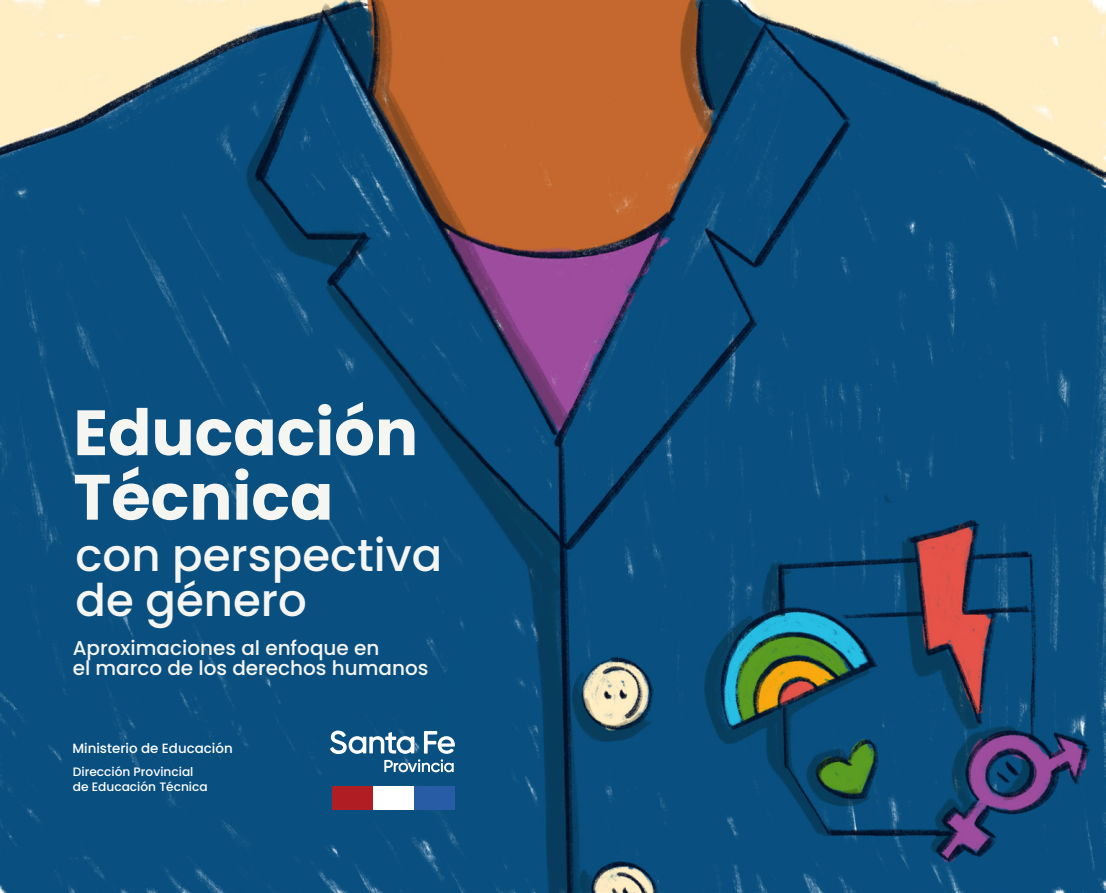
<style>
.page{position:relative;width:1106px;height:893px;background:#fff}
.page>*{position:absolute;margin:0;border:0;box-sizing:border-box;transform-origin:0 0}
.t1{font:700 63.9px/64.5px "Poppins";color:#f5f5f2}
.t2{font:500 45px/45px "Poppins";color:#f5f5f2}
.t3{font:500 19.95px/20px "Poppins";color:#f5f5f2}
.t4{font:500 13.35px "Poppins";color:#fff}
.t5{font:500 12.15px/14.5px "Poppins";color:#fff}
</style>
<div class="page">
<img style="left:0;top:0;width:1106px;height:893px">
<svg style="left:330px;top:730px;width:125px;height:42px"></svg>
<div style="left:332px;top:786px;width:41px;height:23px;background:#b01d22"></div>
<div style="left:373px;top:786px;width:41px;height:23px;background:#fff"></div>
<div style="left:414px;top:786px;width:41px;height:23px;background:#285ca4"></div>
<h1 class="t1" style="left:73px;top:401px;width:346px">Educación<br>Técnica</h1>
<h2 class="t2" style="left:76px;top:533px;width:368px">con perspectiva de género</h2>
<p class="t3" style="left:73px;top:638px;width:357px">Aproximaciones al enfoque en<br>el marco de los derechos humanos</p>
<p class="t4" style="left:72px;top:740px;width:162px">Ministerio de Educación</p>
<p class="t5" style="left:73px;top:765px;width:136px">Dirección Provincial de Educación Técnica</p>
</div>
